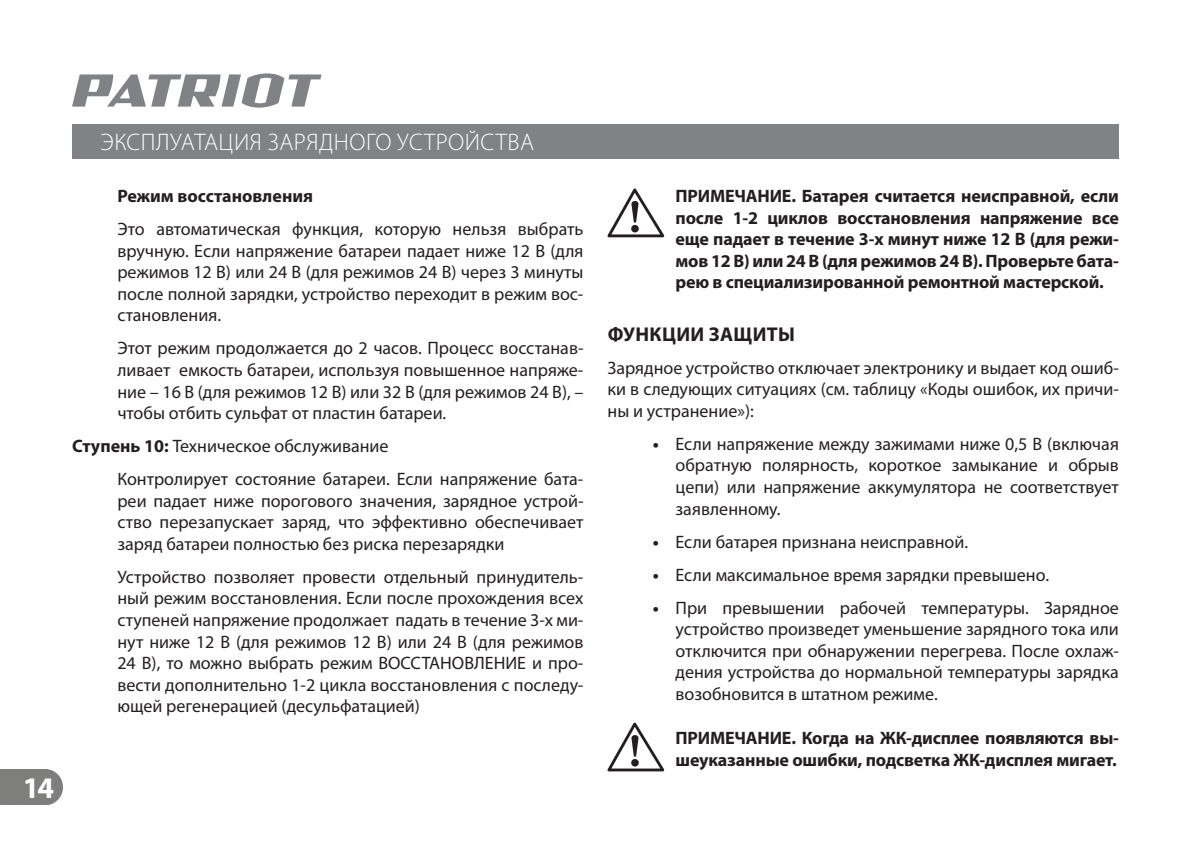
<style>
.page{position:relative;width:1191px;height:842px;background:#fff}
.page>*{position:absolute;margin:0;border:0;box-sizing:border-box;transform-origin:0 0}
.t1{font:700 30px "Myriad Pro";color:#fff}
.t2{font:300 24px "Myriad Pro";letter-spacing:.02em;color:#fff}
.t3{font:700 20px "Myriad Pro";letter-spacing:.02em;color:#231f20}
.t4{font:18px/21.6px "Myriad Pro";color:#231f20;text-align:justify}
.t5{font:700 18px/21.6px "Myriad Pro";letter-spacing:-.01em;color:#231f20;text-align:justify}
.s1{font-weight:700}
</style>
<div class="page">
<div style="left:72px;top:124px;width:1047px;height:34px;background:#808285"></div>
<div style="left:0;top:770px;width:62px;height:35px;background:#7e7e7d"></div>
<svg style="left:72px;top:73px;width:249px;height:35px"></svg>
<svg style="left:607px;top:188px;width:57px;height:49px"></svg>
<svg style="left:607px;top:722px;width:57px;height:49px"></svg>
<h2 class="t2" style="left:101px;top:128px;width:435px">ЭКСПЛУАТАЦИЯ ЗАРЯДНОГО УСТРОЙСТВА</h2>
<p class="t5" style="left:117px;top:185px;width:197px">Режим восстановления</p>
<p class="t4" style="left:117px;top:218px;width:467px">Это автоматическая функция, которую нельзя выбрать вручную. Если напряжение батареи падает ниже 12 В (для режимов 12 В) или 24 В (для режимов 24 В) через 3 минуты после полной зарядки, устройство переходит в режим вос&shy;становления.</p>
<p class="t4" style="left:117px;top:337px;width:467px">Этот режим продолжается до 2 часов. Процесс восстанав&shy;ливает емкость батареи, используя повышенное напряже&shy;ние – 16 В (для режимов 12 В) или 32 В (для режимов 24 В), – чтобы отбить сульфат от пластин батареи.</p>
<p class="t4" style="left:117px;top:429px;width:467px;line-height:33px;text-indent:-45px"><span class="s1">Ступень 10:</span> Техническое обслуживание<br>Контролирует состояние батареи. Если напряжение бата-</p>
<p class="t4" style="left:117px;top:489px;width:467px">реи падает ниже порогового значения, зарядное устрой&shy;ство перезапускает заряд, что эффективно обеспечивает заряд батареи полностью без риска перезарядки</p>
<p class="t4" style="left:117px;top:566px;width:467px">Устройство позволяет провести отдельный принудитель&shy;ный режим восстановления. Если после прохождения всех ступеней напряжение продолжает падать в течение 3-х ми&shy;нут ниже 12 В (для режимов 12 В) или 24 В (для режимов 24 В), то можно выбрать режим ВОССТАНОВЛЕНИЕ и про&shy;вести дополнительно 1-2 цикла восстановления с последу&shy;ющей регенерацией (десульфатацией)</p>
<h1 class="t1" style="left:23px;top:768px;width:33px">14</h1>
<p class="t5" style="left:675px;top:185px;width:445px">ПРИМЕЧАНИЕ. Батарея считается неисправной, если после 1-2 циклов восстановления напряжение все еще падает в течение 3-х минут ниже 12 В (для режи&shy;мов 12 В) или 24 В (для режимов 24 В). Проверьте бата&shy;рею в специализированной ремонтной мастерской.</p>
<p class="t3" style="left:607px;top:321px;width:189px">ФУНКЦИИ ЗАЩИТЫ</p>
<p class="t4" style="left:607px;top:357px;width:513px">Зарядное устройство отключает электронику и выдает код ошиб&shy;ки в следующих ситуациях (см. таблицу «Коды ошибок, их причи&shy;ны и устранение»):</p>
<p class="t4" style="left:675px;top:433px;width:445px;text-indent:-23px"><span class="s1">•</span> Если напряжение между зажимами ниже 0,5 В (включая обратную полярность, короткое замыкание и обрыв цепи) или напряжение аккумулятора не соответствует заявленному.</p>
<p class="t4" style="left:653px;top:530px;width:317px"><span class="s1">•</span> Если батарея признана неисправной.</p>
<p class="t4" style="left:653px;top:563px;width:398px"><span class="s1">•</span> Если максимальное время зарядки превышено.</p>
<p class="t4" style="left:675px;top:596px;width:445px;text-indent:-23px"><span class="s1">•</span> При превышении рабочей температуры. Зарядное устройство произведет уменьшение зарядного тока или отключится при обнаружении перегрева. После охлаж&shy;дения устройства до нормальной температуры зарядка возобновится в штатном режиме.</p>
<p class="t5" style="left:675px;top:727px;width:445px">ПРИМЕЧАНИЕ. Когда на ЖК-дисплее появляются вы&shy;шеуказанные ошибки, подсветка ЖК-дисплея мигает.</p>
</div>
